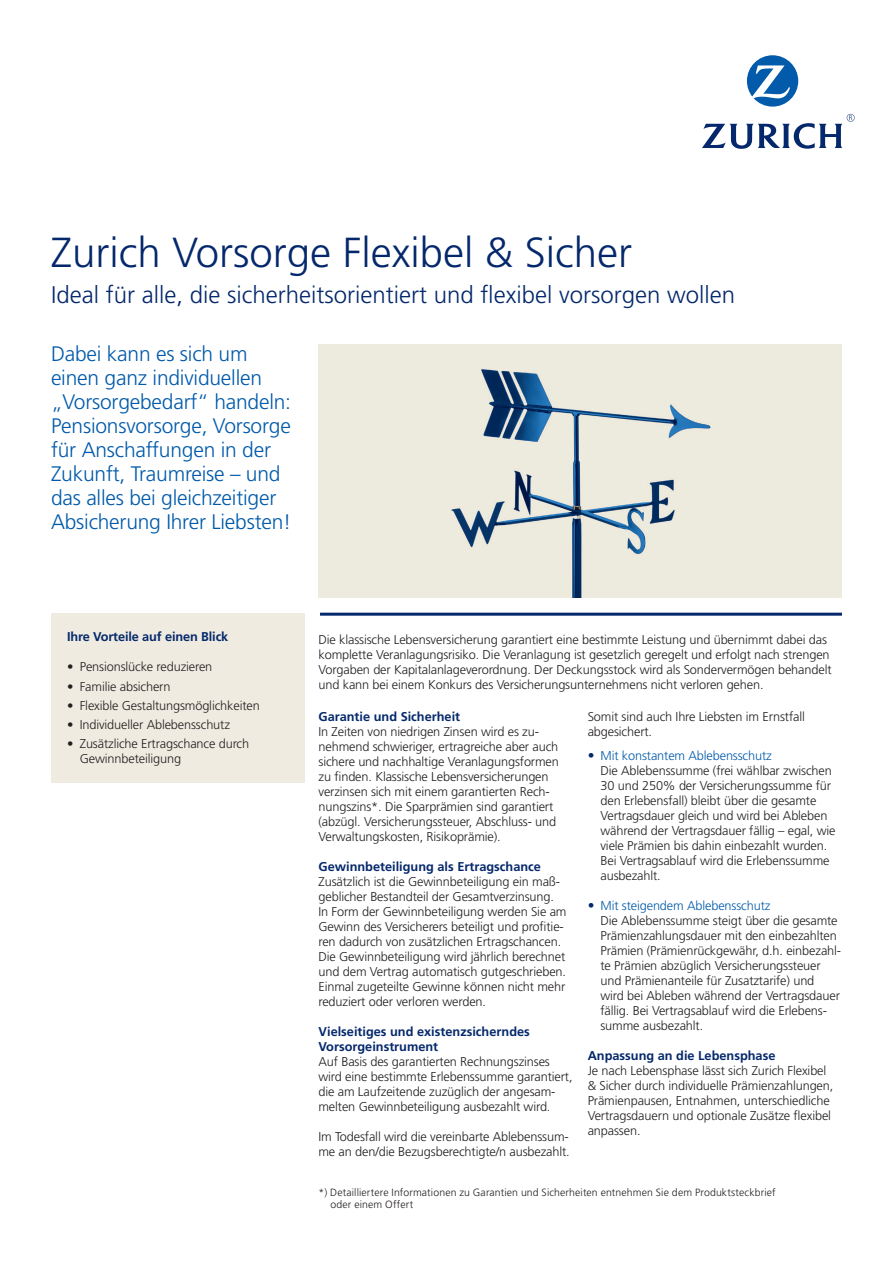
<style>
.page{position:relative;width:893px;height:1263px;background:#fff}
.page>*{position:absolute;margin:0;border:0;box-sizing:border-box;transform-origin:0 0}
.t1{font:300 42px "Frutiger";color:#04286b}
.t2{font:300 24px "Frutiger";color:#04286b}
.t3{font:300 21px/24px "Frutiger";letter-spacing:-.01em;color:#015aaa}
.t4{font:300 12.75px/15px "Frutiger";letter-spacing:-.01em;color:#231f20}
.t5{font:700 12.75px/15px "Frutiger";color:#04286b}
.t6{font:300 10.5px/12px "Frutiger";letter-spacing:.01em;color:#231f20}
.s1{font-size:13.5px;color:#04286b}
.s2{color:#015aaa}
</style>
<div class="page">
<svg style="left:747px;top:55px;width:51px;height:52px"></svg>
<svg style="left:702px;top:114px;width:153px;height:35px"></svg>
<img style="left:318px;top:345px;width:523px;height:252px">
<hr style="left:320px;top:613px;width:522px;height:3px;background:#04286b">
<div style="left:51px;top:613px;width:253px;height:169px;background:#efebe0"></div>
<h1 class="t1" style="left:51px;top:229px;width:583px">Zurich Vorsorge Flexibel &amp; Sicher</h1>
<h2 class="t2" style="left:51px;top:281px;width:686px">Ideal für alle, die sicherheitsorientiert und flexibel vorsorgen wollen</h2>
<h3 class="t3" style="left:51px;top:342px;width:242px">Dabei kann es sich um einen ganz individuellen „Vorsorgebedarf“ handeln:<br>Pensionsvorsorge, Vorsorge für Anschaffungen in der<br>Zukunft, Traumreise – und das alles bei gleichzeitiger<br>Absicherung Ihrer Liebsten!</h3>
<p class="t5" style="left:67px;top:629px;width:163px">Ihre Vorteile auf einen Blick</p>
<p class="t4" style="left:67px;top:659px;width:147px">• Pensionslücke reduzieren</p>
<p class="t4" style="left:67px;top:679px;width:105px">• Familie absichern</p>
<p class="t4" style="left:67px;top:698px;width:194px">• Flexible Gestaltungsmöglichkeiten</p>
<p class="t4" style="left:67px;top:717px;width:165px">• Individueller Ablebensschutz</p>
<p class="t4" style="left:80px;top:736px;width:171px;text-indent:-13px">• Zusätzliche Ertragschance durch<br>Gewinnbeteiligung</p>
<p class="t4" style="left:318px;top:632px;width:515px">Die klassische Lebensversicherung garantiert eine bestimmte Leistung und übernimmt dabei das komplette Veranlagungsrisiko. Die Veranlagung ist gesetzlich geregelt und erfolgt nach strengen Vorgaben der Kapitalanlageverordnung. Der Deckungsstock wird als Sondervermögen behandelt und kann bei einem Konkurs des Versicherungsunternehmens nicht verloren gehen.</p>
<p class="t5" style="left:318px;top:709px;width:143px">Garantie und Sicherheit</p>
<p class="t4" style="left:318px;top:724px;width:242px">In Zeiten von niedrigen Zinsen wird es zu&shy;nehmend schwieriger, ertragreiche aber auch sichere und nachhaltige Veranlagungsformen zu finden. Klassische Lebensversicherungen verzinsen sich mit einem garantierten Rech&shy;nungszins*. Die Sparprämien sind garantiert (abzügl. Versicherungssteuer, Abschluss- und Verwaltungskosten, Risikoprämie).</p>
<p class="t5" style="left:318px;top:859px;width:224px">Gewinnbeteiligung als Ertragschance</p>
<p class="t4" style="left:318px;top:874px;width:250px">Zusätzlich ist die Gewinnbeteiligung ein maß&shy;geblicher Bestandteil der Gesamtverzinsung.<br>In Form der Gewinnbeteiligung werden Sie am Gewinn des Versicherers beteiligt und profitie&shy;ren dadurch von zusätzlichen Ertragschancen.<br>Die Gewinnbeteiligung wird jährlich berechnet und dem Vertrag automatisch gutgeschrieben.<br>Einmal zugeteilte Gewinne können nicht mehr reduziert oder verloren werden.</p>
<p class="t5" style="left:318px;top:1024px;width:213px">Vielseitiges und existenzsicherndes<br>Vorsorgeinstrument</p>
<p class="t4" style="left:318px;top:1054px;width:256px">Auf Basis des garantierten Rechnungszinses wird eine bestimmte Erlebenssumme garantiert, die am Laufzeitende zuzüglich der angesam&shy;melten Gewinnbeteiligung ausbezahlt wird.</p>
<p class="t4" style="left:318px;top:1129px;width:253px">Im Todesfall wird die vereinbarte Ablebenssum&shy;me an den/die Bezugsberechtigte/n ausbezahlt.</p>
<p class="t4" style="left:588px;top:709px;width:219px">Somit sind auch Ihre Liebsten im Ernstfall abgesichert.</p>
<p class="t4" style="left:600px;top:748px;width:237px;text-indent:-13px"><span class="s1">•</span> <span class="s2">Mit konstantem Ablebensschutz<br></span>Die Ablebenssumme (frei wählbar zwischen 30 und 250% der Versicherungssumme für den Erlebensfall) bleibt über die gesamte Vertragsdauer gleich und wird bei Ableben während der Vertragsdauer fällig – egal, wie viele Prämien bis dahin einbezahlt wurden.<br>Bei Vertragsablauf wird die Erlebenssumme ausbezahlt.</p>
<p class="t4" style="left:600px;top:898px;width:242px;text-indent:-13px"><span class="s1">•</span> <span class="s2">Mit steigendem Ablebensschutz<br></span>Die Ablebenssumme steigt über die gesamte Prämienzahlungsdauer mit den einbezahlten Prämien (Prämienrückgewähr, d.h. einbezahl&shy;te Prämien abzüglich Versicherungssteuer und Prämienanteile für Zusatztarife) und<br>wird bei Ableben während der Vertragsdauer fällig. Bei Vertragsablauf wird die Erlebens&shy;summe ausbezahlt.</p>
<p class="t5" style="left:588px;top:1048px;width:189px">Anpassung an die Lebensphase</p>
<p class="t4" style="left:588px;top:1063px;width:247px">Je nach Lebensphase lässt sich Zurich Flexibel &amp; Sicher durch individuelle Prämienzahlungen, Prämienpausen, Entnahmen, unterschiedliche Vertragsdauern und optionale Zusätze flexibel anpassen.</p>
<p class="t6" style="left:330px;top:1186px;width:447px;text-indent:-12px">*) Detailliertere Informationen zu Garantien und Sicherheiten entnehmen Sie dem Produktsteckbrief oder einem Offert</p>
</div>
